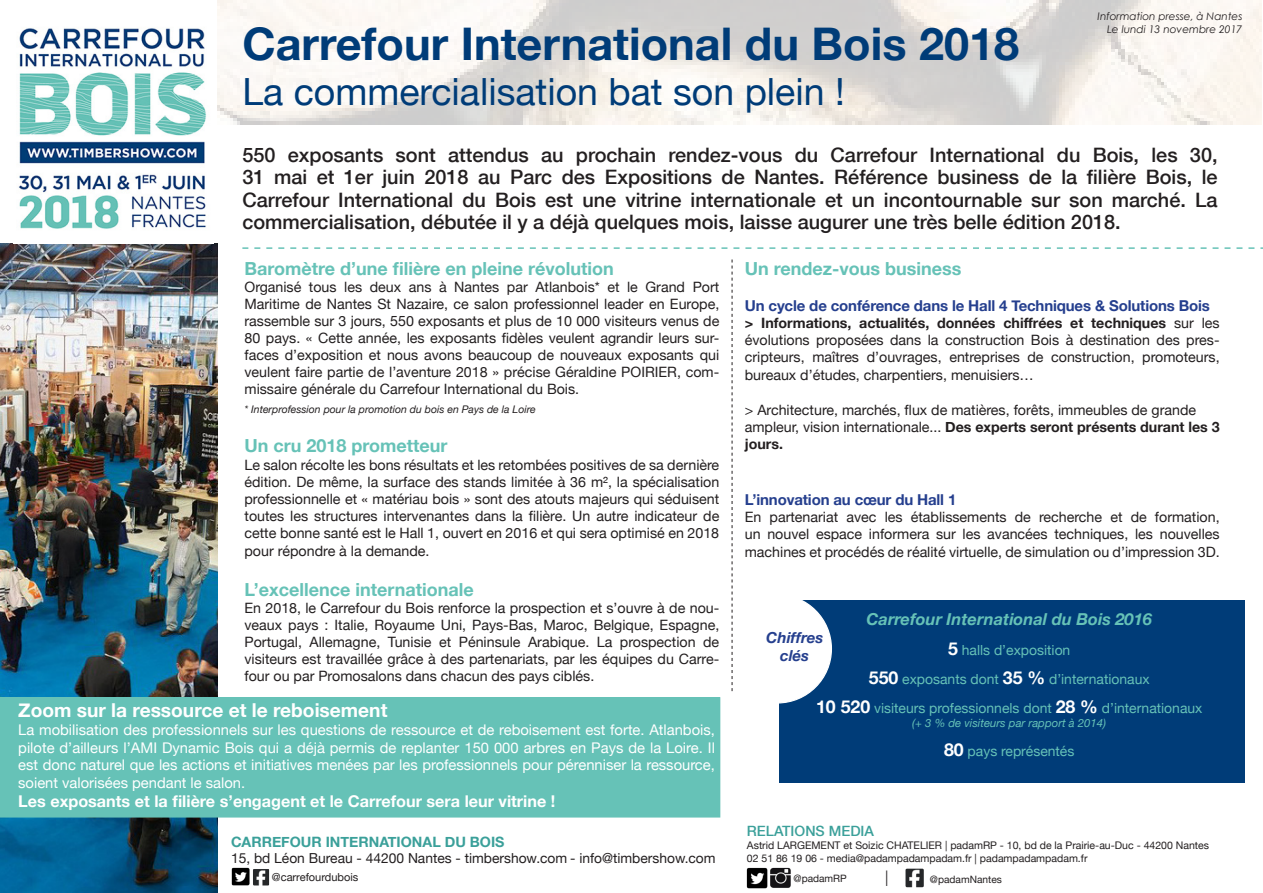
<style>
.page{position:relative;width:1263px;height:893px;background:#fff}
.page>*{position:absolute;margin:0;border:0;box-sizing:border-box;transform-origin:0 0}
.t1{font:700 45px "Helvetica Neue";color:#003c78}
.t2{font:37.5px "Helvetica Neue";color:#003c78}
.t3{font:500 19.95px "Helvetica Neue";color:#231f20}
.t4{font:700 19.2px "Helvetica Neue";color:#fff}
.t5{font:300 18.75px "Futura";color:#231f20}
.t6{font:700 18px "Helvetica Neue";color:#66c2b7}
.t7{font:italic 700 16.5px "Helvetica Neue";color:#66c2b7}
.t8{font:700 16.2px "Helvetica Neue";color:#fff}
.t9{font:italic 700 15.15px "Helvetica Neue";color:#253f8e}
.t10{font:700 15px "Helvetica Neue";letter-spacing:-.01em;color:#253f8e}
.t11{font:14.7px/17.7px "Helvetica Neue";color:#fff;text-align:justify}
.t12{font:14.25px/17.1px "Helvetica Neue";color:#231f20;text-align:justify}
.t13{font:700 14.25px "Helvetica Neue";color:#231f20}
.t14{font:700 14.25px "Helvetica Neue";color:#3ba09a}
.t15{font:500 14.25px "Helvetica Neue";color:#3ba09a}
.t16{font:13.95px "Helvetica Neue";color:#66c2b7}
.t17{font:13.8px "Helvetica Neue";color:#231f20}
.t18{font:italic 11.4px "Helvetica Neue";color:#66c2b7}
.t19{font:11.1px "Helvetica Neue";color:#231f20}
.t20{font:10.5px "Helvetica Neue";color:#231f20}
.t21{font:italic 10.5px "Helvetica Neue";color:#231f20}
.t22{font:italic 10.5px "Century Gothic";color:#231f20}
.t23{font:10.2px "Helvetica Neue";color:#231f20}
.s1{font-weight:700}
.s2{font-weight:400}
.s3{font-weight:700;font-size:17.7px;color:#fff}
</style>
<div class="page">
<img style="left:218px;top:0;width:1044px;height:125px">
<img style="left:0;top:244px;width:218px;height:649px">
<img style="left:18px;top:28px;width:189px;height:201px">
<div style="left:779px;top:600px;width:466px;height:182px;background:#003c78"></div>
<div style="left:723px;top:595px;width:108px;height:108px;background:#fff;border-radius:50%"></div>
<div style="left:0;top:697px;width:720px;height:120px;background:#66c2b7"></div>
<svg style="left:242px;top:247px;width:1021px;height:2px"></svg>
<img style="left:253px;top:869px;width:16px;height:16px">
<img style="left:231px;top:867px;width:18px;height:18px">
<img style="left:905px;top:869px;width:19px;height:18px">
<img style="left:747px;top:868px;width:20px;height:20px">
<img style="left:770px;top:868px;width:21px;height:20px">
<svg style="left:732px;top:259px;width:1px;height:432px"></svg>
<p class="t22" style="left:1097px;top:10px;width:146px">Information presse, à Nantes</p>
<p class="t22" style="left:1107px;top:23px;width:137px">Le lundi 13 novembre 2017</p>
<p class="t1" style="left:242px;top:9px;width:778px">Carrefour International du Bois 2018</p>
<p class="t2" style="left:242px;top:65px;width:604px">La commercialisation bat son plein !</p>
<p class="t3" style="left:242px;top:139px;width:977px">550 exposants sont attendus au prochain rendez-vous du Carrefour International du Bois, les 30,</p>
<p class="t3" style="left:242px;top:161px;width:977px">31 mai et 1er juin 2018 au Parc des Expositions de Nantes. Référence business de la filière Bois, le</p>
<p class="t3" style="left:242px;top:184px;width:977px">Carrefour International du Bois est une vitrine internationale et un incontournable sur son marché. La</p>
<p class="t3" style="left:242px;top:206px;width:880px">commercialisation, débutée il y a déjà quelques mois, laisse augurer une très belle édition 2018.</p>
<p class="t6" style="left:244px;top:254px;width:371px">Baromètre d’une filière en pleine révolution</p>
<p class="t12" style="left:244px;top:279px;width:476px">Organisé tous les deux ans à Nantes par Atlanbois* et le Grand Port</p>
<p class="t12" style="left:244px;top:296px;width:476px">Maritime de Nantes St Nazaire, ce salon professionnel leader en Europe,</p>
<p class="t12" style="left:244px;top:313px;width:476px">rassemble sur 3 jours, 550 exposants et plus de 10 000 visiteurs venus de 80 pays. « Cette année, les exposants fidèles veulent agrandir leurs sur&shy;faces d’exposition et nous avons beaucoup de nouveaux exposants qui veulent faire partie de l’aventure 2018 » précise Géraldine POIRIER, com&shy;missaire générale du Carrefour International du Bois.</p>
<p class="t21" style="left:244px;top:402px;width:293px">* Interprofession pour la promotion du bois en Pays de la Loire</p>
<p class="t6" style="left:244px;top:432px;width:205px">Un cru 2018 prometteur</p>
<p class="t12" style="left:244px;top:457px;width:476px">Le salon récolte les bons résultats et les retombées positives de sa dernière édition. De même, la surface des stands limitée à 36 m², la spécialisation professionnelle et « matériau bois » sont des atouts majeurs qui séduisent toutes les structures intervenantes dans la filière. Un autre indicateur de cette bonne santé est le Hall 1, ouvert en 2016 et qui sera optimisé en 2018 pour répondre à la demande.</p>
<p class="t6" style="left:244px;top:575px;width:231px">L’excellence internationale</p>
<p class="t12" style="left:244px;top:600px;width:476px">En 2018, le Carrefour du Bois renforce la prospection et s’ouvre à de nou&shy;veaux pays : Italie, Royaume Uni, Pays-Bas, Maroc, Belgique, Espagne, Portugal, Allemagne, Tunisie et Péninsule Arabique. La prospection de</p>
<p class="t12" style="left:244px;top:651px;width:476px">visiteurs est travaillée grâce à des partenariats, par les équipes du Carre&shy;four ou par Promosalons dans chacun des pays ciblés.</p>
<p class="t6" style="left:745px;top:254px;width:218px">Un rendez-vous business</p>
<p class="t10" style="left:745px;top:293px;width:467px">Un cycle de conférence dans le Hall 4 Techniques &amp; Solutions Bois</p>
<p class="t12" style="left:745px;top:315px;width:476px"><span class="s1">&gt; Informations, actualités, données chiffrées et techniques</span> sur les évolutions proposées dans la construction Bois à destination des pres&shy;cripteurs, maîtres d’ouvrages, entreprises de construction, promoteurs,</p>
<p class="t12" style="left:745px;top:367px;width:291px">bureaux d’études, charpentiers, menuisiers…</p>
<p class="t12" style="left:745px;top:402px;width:453px">&gt; Architecture, marchés, flux de matières, forêts, immeubles de grande</p>
<p class="t13" style="left:745px;top:416px;width:476px"><span class="s2">ampleur, vision internationale...</span> Des experts seront présents durant les 3</p>
<p class="t13" style="left:745px;top:433px;width:40px">jours.</p>
<p class="t10" style="left:745px;top:488px;width:213px">L’innovation au cœur du Hall 1</p>
<p class="t12" style="left:745px;top:510px;width:476px">En partenariat avec les établissements de recherche et de formation, un nouvel espace informera sur les avancées techniques, les nouvelles</p>
<p class="t12" style="left:745px;top:545px;width:476px">machines et procédés de réalité virtuelle, de simulation ou d’impression 3D.</p>
<p class="t7" style="left:866px;top:606px;width:287px">Carrefour International du Bois 2016</p>
<p class="t16" style="left:948px;top:640px;width:124px"><span class="s3">5</span> halls d’exposition</p>
<p class="t16" style="left:869px;top:669px;width:282px"><span class="s3">550</span> exposants dont <span class="s3">35 %</span> d’internationaux</p>
<p class="t16" style="left:816px;top:698px;width:388px"><span class="s3">10 520</span> visiteurs professionnels dont <span class="s3">28 %</span> d’internationaux</p>
<p class="t18" style="left:912px;top:715px;width:195px">(+ 3 % de visiteurs par rapport à 2014)</p>
<p class="t16" style="left:944px;top:741px;width:132px"><span class="s3">80</span> pays représentés</p>
<p class="t9" style="left:766px;top:626px;width:59px">Chiffres</p>
<p class="t9" style="left:780px;top:644px;width:30px">clés</p>
<p class="t4" style="left:18px;top:695px;width:371px">Zoom sur la ressource et le reboisement</p>
<p class="t11" style="left:18px;top:722px;width:698px">La mobilisation des professionnels sur les questions de ressource et de reboisement est forte. Atlanbois,</p>
<p class="t11" style="left:18px;top:739px;width:698px">pilote d’ailleurs l’AMI Dynamic Bois qui a déjà permis de replanter 150 000 arbres en Pays de la Loire. Il est donc naturel que les actions et initiatives menées par les professionnels pour pérenniser la ressource, soient valorisées pendant le salon.</p>
<p class="t8" style="left:18px;top:789px;width:539px">Les exposants et la filière s’engagent et le Carrefour sera leur vitrine !</p>
<p class="t14" style="left:231px;top:830px;width:275px">CARREFOUR INTERNATIONAL DU BOIS</p>
<p class="t17" style="left:231px;top:848px;width:486px">15, bd Léon Bureau - 44200 Nantes - timbershow.com - info@timbershow.com</p>
<p class="t19" style="left:272px;top:869px;width:88px">@carrefourdubois</p>
<p class="t23" style="left:793px;top:871px;width:55px">@padamRP</p>
<p class="t23" style="left:930px;top:872px;width:73px">@padamNantes</p>
<p class="t15" style="left:747px;top:820px;width:129px">RELATIONS MEDIA</p>
<p class="t20" style="left:747px;top:838px;width:464px">Astrid LARGEMENT et Soizic CHATELIER | padamRP - 10, bd de la Prairie-au-Duc - 44200 Nantes</p>
<p class="t20" style="left:747px;top:850px;width:342px">02 51 86 19 06 - media@padampadampadam.fr | padampadampadam.fr</p>
<p class="t5" style="left:884px;top:867px;width:7px">|</p>
</div>
